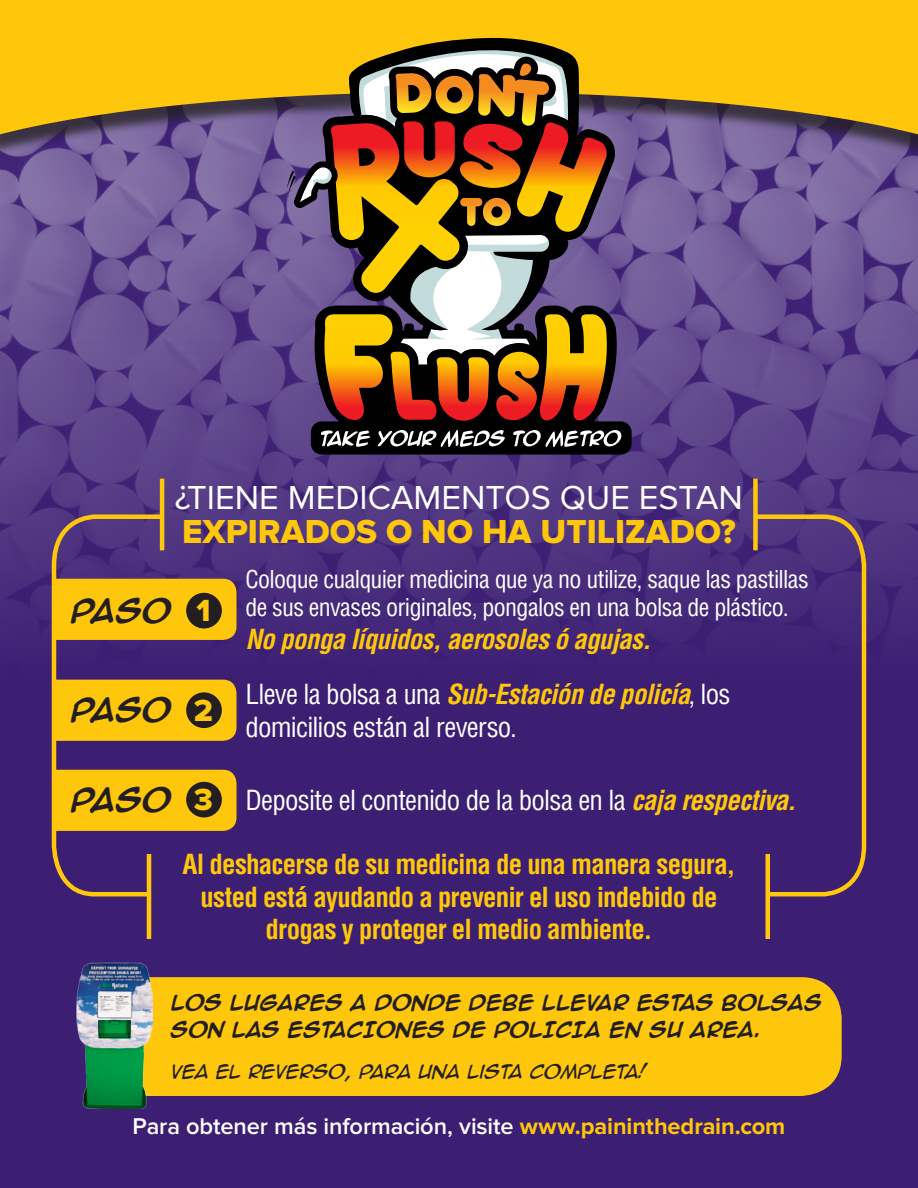
<style>
.page{position:relative;width:918px;height:1188px;background:#fff}
.page>*{position:absolute;margin:0;border:0;box-sizing:border-box;transform-origin:0 0}
.t1{font:34.5px/34.5px "Proxima Nova";color:#fff}
.t2{font:31.65px "Proxima Nova Extrabld";color:#fec70c}
.t3{font:700 condensed 27px/32.4px "Helvetica";letter-spacing:-.03em;color:#fec70c;text-align:center}
.t4{font:condensed 27px/32.4px "Helvetica";letter-spacing:-.025em;color:#fff}
.t5{font:italic 700 condensed 27px "Helvetica";letter-spacing:-.025em;color:#fec70c}
.t6{font:700 27px "Anime Ace 2.0 BB";color:#231f20}
.t7{font:condensed 24px/28.5px "Helvetica";letter-spacing:-.025em;color:#fff}
.t8{font:600 23.7px "Proxima Nova";letter-spacing:-.005em;color:#fff}
.t9{font:700 18px/27px "Anime Ace 2.0 BB";color:#231f20}
.t10{font:italic 18px "Anime Ace 2.0 BB";color:#231f20}
.s1{font-family:"Proxima Nova Extrabld";color:#fec70c}
.s2{font-weight:700;font-style:italic;color:#fec70c}
.s3{font-weight:700;color:#fec70c}
</style>
<div class="page">
<img style="left:0;top:157px;width:918px;height:1031px">
<div style="left:0;top:0;width:918px;height:157px;background:#231f20;opacity:.75"></div>
<svg style="left:0;top:0;width:918px;height:136px;background:#e3b31b"></svg>
<svg style="left:293px;top:38px;width:339px;height:417px;background:#4d3c4d"></svg>
<svg style="left:378px;top:430px;width:128px;height:17px"></svg>
<svg style="left:513px;top:430px;width:109px;height:17px"></svg>
<svg style="left:321px;top:430px;width:49px;height:17px"></svg>
<svg style="left:286px;top:38px;width:326px;height:386px;background:#8d643b"></svg>
<div style="left:753px;top:479px;width:5px;height:71px;background:#fec70c"></div>
<hr style="left:160px;top:479px;width:4px;height:71px;background:#fec70c">
<hr style="left:147px;top:854px;width:4px;height:85px;background:#fec70c">
<hr style="left:766px;top:854px;width:4px;height:85px;background:#fec70c">
<svg style="left:166px;top:579px;width:71px;height:61px;background:#f6c00f"></svg>
<div style="left:166px;top:680px;width:71px;height:61px;background:#fec70c"></div>
<svg style="left:166px;top:770px;width:71px;height:61px;background:#f6c00f"></svg>
<div style="left:186px;top:593px;width:36px;height:35px;background:#231f20;border-radius:50%"></div>
<div style="left:186px;top:692px;width:36px;height:36px;background:#231f20;border-radius:50%"></div>
<div style="left:186px;top:782px;width:36px;height:35px;background:#231f20;border-radius:50%"></div>
<div style="left:153px;top:977px;width:689px;height:119px;background:#fec70c"></div>
<img style="left:76px;top:962px;width:77px;height:146px">
<svg style="left:49px;top:512px;width:117px;height:387px;background:#a17640"></svg>
<svg style="left:751px;top:512px;width:117px;height:387px;background:#4c2d6f"></svg>
<p class="t1" style="left:175px;top:481px;width:570px">¿TIENE MEDICAMENTOS QUE ESTAN<br><span class="s1">EXPIRADOS O NO HA UTILIZADO?</span></p>
<p class="t7" style="left:245px;top:564px;width:565px">Coloque cualquier medicina que ya no utilize, saque las pastillas de sus envases originales, pongalos en una bolsa de plástico.</p>
<p class="t5" style="left:245px;top:623px;width:407px">No ponga líquidos, aerosoles ó agujas.</p>
<p class="t4" style="left:245px;top:678px;width:487px">Lleve la bolsa a una <span class="s2">Sub-Estación de policía</span>, los domicilios están al reverso.</p>
<p class="t6" style="left:71px;top:591px;width:101px">PASO</p>
<p class="t2" style="left:196px;top:592px;width:16px">1</p>
<p class="t6" style="left:71px;top:690px;width:101px">PASO</p>
<p class="t2" style="left:194px;top:692px;width:21px">2</p>
<p class="t6" style="left:71px;top:780px;width:101px">PASO</p>
<p class="t2" style="left:194px;top:781px;width:21px">3</p>
<p class="t4" style="left:245px;top:784px;width:552px">Deposite el contenido de la bolsa en la <span class="s2">caja respectiva.</span></p>
<p class="t3" style="left:182px;top:848px;width:555px">Al deshacerse de su medicina de una manera segura, usted está ayudando a prevenir el uso indebido de drogas y proteger el medio ambiente.</p>
<p class="t9" style="left:171px;top:988px;width:652px">LOS LUGARES A DONDE DEBE LLEVAR ESTAS BOLSAS<br>SON LAS ESTACIONES DE POLICIA EN SU AREA.</p>
<p class="t10" style="left:171px;top:1060px;width:476px">VEA EL REVERSO, PARA UNA LISTA COMPLETA!</p>
<p class="t8" style="left:133px;top:1112px;width:654px">Para obtener más información, visite <span class="s3">www.paininthedrain.com</span></p>
</div>
